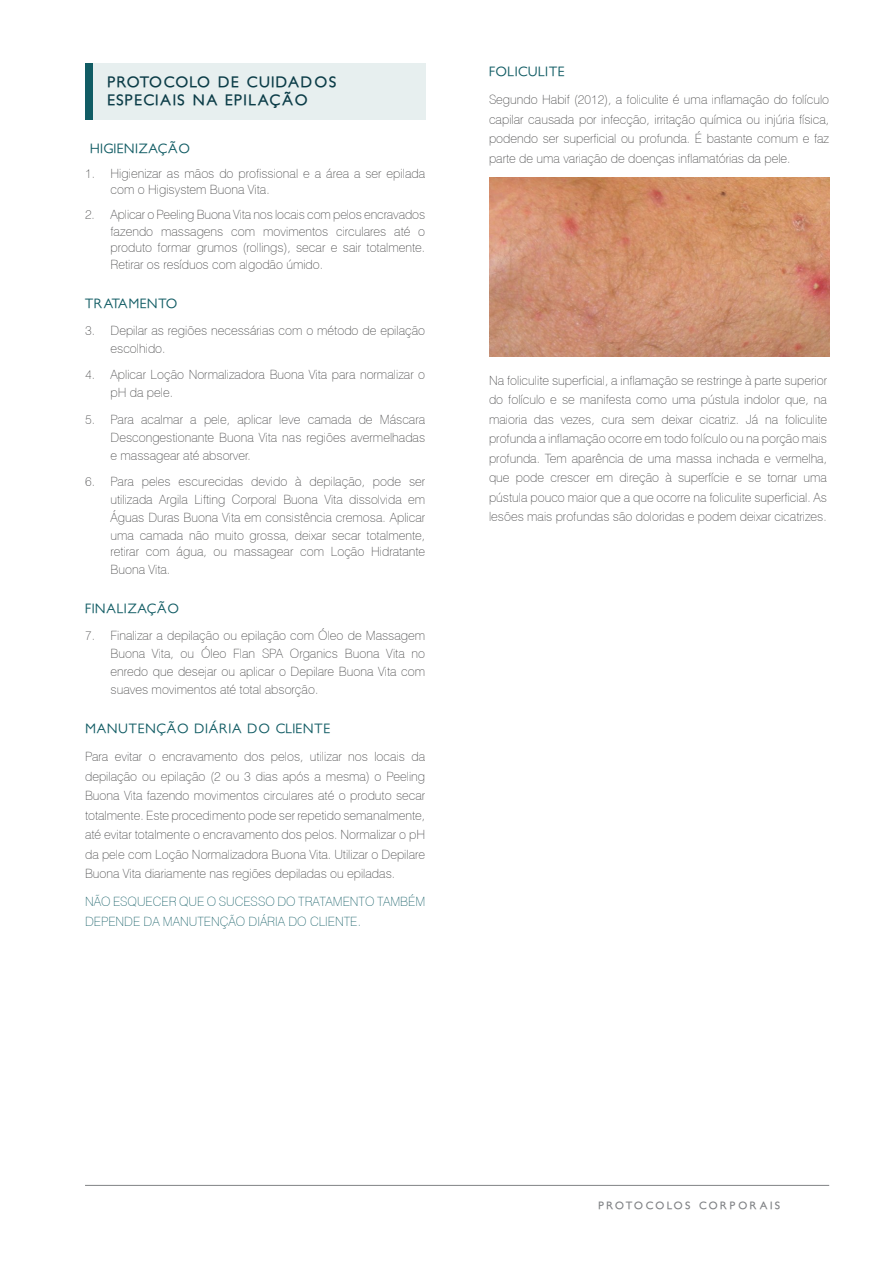
<style>
.page{position:relative;width:893px;height:1263px;background:#fff}
.page>*{position:absolute;margin:0;border:0;box-sizing:border-box;transform-origin:0 0}
.Protocolo_Corporal{font:700 15px "Petita";letter-spacing:.065em;color:#0c3d48}
.Protocolo_Corporal-2{font:500 13.5px "Petita";letter-spacing:.06em;color:#115c64}
.Protocolo_Corporal-3{font:500 13.5px "Petita";letter-spacing:.015em;color:#115c64}
.Protocolo_Corporal-4{font:500 13.5px "Petita";letter-spacing:.04em;color:#115c64}
.Texto_corrido_padrão{font:100 12.75px/18px "Swiss 721 BT";color:#3e3e3f;text-align:justify}
.SPA_Numeração{font:100 12.75px/19.5px "Swiss 721 BT";color:#3e3e3f;text-align:justify}
.Kit_Limpeza_de_pele{font:100 12.75px/19.5px "Swiss 721 BT";color:#115c64}
.t1{font:700 10.5px "Petita";letter-spacing:.22em;color:#808285}
</style>
<div class="page">
<hr style="left:85px;top:1185px;width:744px;height:1px;background:#808285">
<div style="left:85px;top:64px;width:340px;height:56px;background:#e7efef"></div>
<img style="left:489px;top:178px;width:340px;height:178px">
<p class="Protocolo_Corporal" style="left:107px;top:73px;width:231px">PROTOCOLO DE CUIDADOS</p>
<p class="Protocolo_Corporal" style="left:107px;top:91px;width:202px">ESPECIAIS NA EPILAÇÃO</p>
<p class="Protocolo_Corporal-3" style="left:90px;top:140px;width:102px">HIGIENIZAÇÃO</p>
<p class="Texto_corrido_padrão" style="left:111px;top:165px;width:316px;line-height:16.5px;text-indent:-26px">1. Higienizar as mãos do profissional e a área a ser epilada com o Higisystem Buona Vita.</p>
<p class="Texto_corrido_padrão" style="left:111px;top:207px;width:316px;line-height:16.5px;text-indent:-26px">2. Aplicar o Peeling Buona Vita nos locais com pelos encravados fazendo massagens com movimentos circulares até o produto formar grumos (rollings), secar e sair totalmente.<br>Retirar os resíduos com algodão úmido.</p>
<p class="Protocolo_Corporal-3" style="left:85px;top:296px;width:94px">TRATAMENTO</p>
<p class="Texto_corrido_padrão" style="left:111px;top:321px;width:316px;text-indent:-26px">3. Depilar as regiões necessárias com o método de epilação escolhido.</p>
<p class="Texto_corrido_padrão" style="left:111px;top:366px;width:316px;text-indent:-26px">4. Aplicar Loção Normalizadora Buona Vita para normalizar o pH da pele.</p>
<p class="Texto_corrido_padrão" style="left:111px;top:410px;width:316px;text-indent:-26px">5. Para acalmar a pele, aplicar leve camada de Máscara Descongestionante Buona Vita nas regiões avermelhadas e massagear até absorver.</p>
<p class="Texto_corrido_padrão" style="left:111px;top:473px;width:316px;text-indent:-26px">6. Para peles escurecidas devido à depilação, pode ser utilizada Argila Lifting Corporal Buona Vita dissolvida em Águas Duras Buona Vita em consistência cremosa. Aplicar uma camada não muito grossa, deixar secar totalmente,</p>
<p class="Texto_corrido_padrão" style="left:111px;top:542px;width:316px">retirar com água, ou massagear com Loção Hidratante<br>Buona Vita.</p>
<p class="Protocolo_Corporal-2" style="left:85px;top:601px;width:96px">FINALIZAÇÃO</p>
<p class="Texto_corrido_padrão" style="left:111px;top:626px;width:316px;text-indent:-26px">7. Finalizar a depilação ou epilação com Óleo de Massagem Buona Vita, ou Óleo Flan SPA Organics Buona Vita no enredo que desejar ou aplicar o Depilare Buona Vita com suaves movimentos até total absorção.</p>
<p class="Protocolo_Corporal-2" style="left:85px;top:721px;width:247px">MANUTENÇÃO DIÁRIA DO CLIENTE</p>
<p class="SPA_Numeração" style="left:85px;top:747px;width:342px">Para evitar o encravamento dos pelos, utilizar nos locais da depilação ou epilação (2 ou 3 dias após a mesma) o Peeling Buona Vita fazendo movimentos circulares até o produto secar totalmente. Este procedimento pode ser repetido semanalmente, até evitar totalmente o encravamento dos pelos. Normalizar o pH da pele com Loção Normalizadora Buona Vita. Utilizar o Depilare Buona Vita diariamente nas regiões depiladas ou epiladas.</p>
<p class="Kit_Limpeza_de_pele" style="left:85px;top:892px;width:342px">NÃO ESQUECER QUE O SUCESSO DO TRATAMENTO TAMBÉM<br>DEPENDE DA MANUTENÇÃO DIÁRIA DO CLIENTE.</p>
<p class="Protocolo_Corporal-4" style="left:489px;top:64px;width:77px">FOLICULITE</p>
<p class="Texto_corrido_padrão" style="left:489px;top:90px;width:342px;line-height:19.5px">Segundo Habif (2012), a foliculite é uma inflamação do folículo capilar causada por infecção, irritação química ou injúria física, podendo ser superficial ou profunda. É bastante comum e faz parte de uma variação de doenças inflamatórias da pele.</p>
<p class="Texto_corrido_padrão" style="left:489px;top:371px;width:340px;line-height:19.5px">Na foliculite superficial, a inflamação se restringe à parte superior do folículo e se manifesta como uma pústula indolor que, na maioria das vezes, cura sem deixar cicatriz. Já na foliculite profunda a inflamação ocorre em todo folículo ou na porção mais profunda. Tem aparência de uma massa inchada e vermelha, que pode crescer em direção à superfície e se tornar uma pústula pouco maior que a que ocorre na foliculite superficial. As lesões mais profundas são doloridas e podem deixar cicatrizes.</p>
<p class="t1" style="left:598px;top:1199px;width:183px">PROTOCOLOS CORPORAIS</p>
</div>
